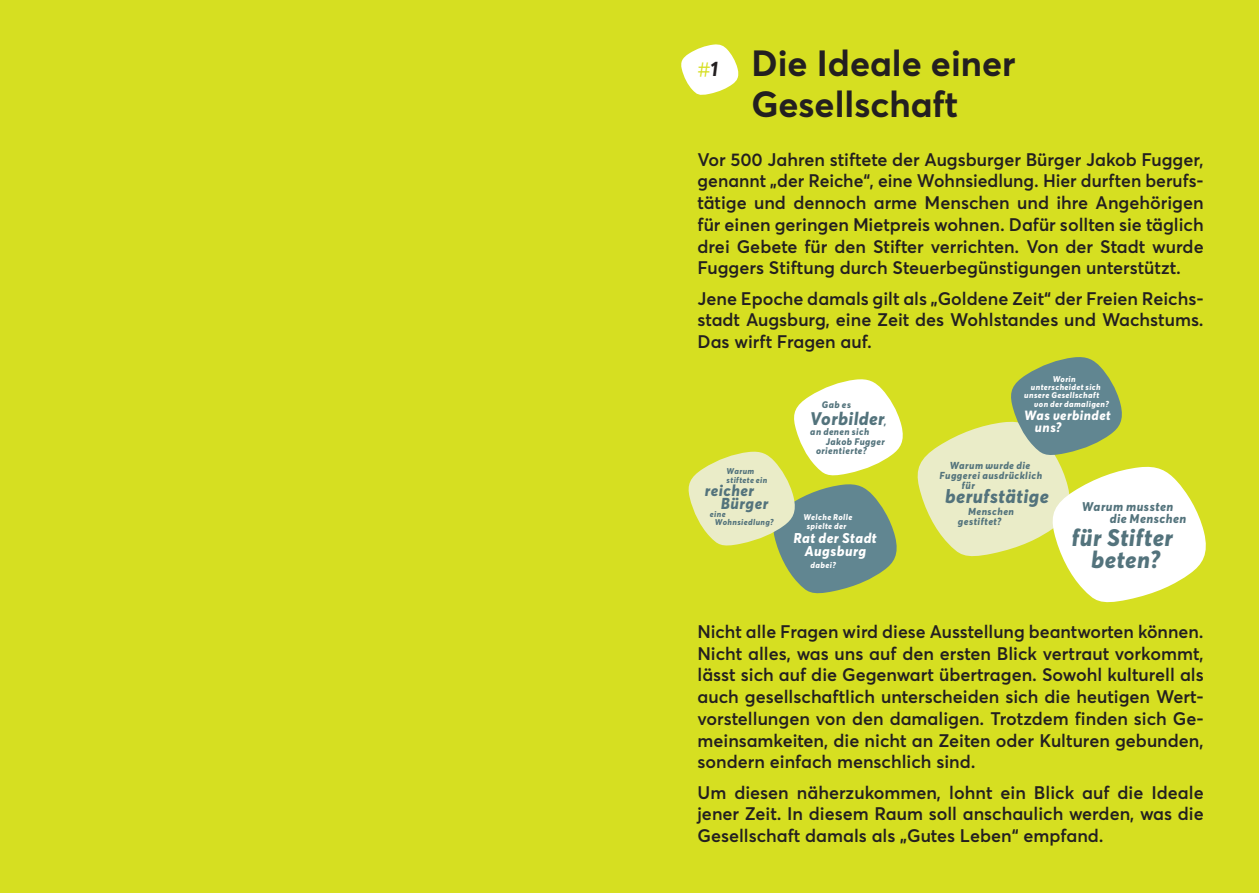
<style>
.page{position:relative;width:1259px;height:893px;background:#d6df21}
.page>*{position:absolute;margin:0;border:0;box-sizing:border-box;transform-origin:0 0}
.t1{font:700 36px/40.5px "Averta PE";color:#231f20;text-align:center}
.t2{font:800 23.7px/22.4px "Averta Demo PE";letter-spacing:.025em;color:#53737c;text-align:center}
.t3{font:800 19.05px "Averta Demo PE";letter-spacing:.025em;color:#53737c}
.t4{font:600 18px/21.8px "Averta PE";color:#231f20;text-align:justify}
.t5{font:800 18px "Averta Demo PE";letter-spacing:.02em;color:#53737c}
.t6{font:800 15.75px/13.2px "Averta Demo PE";letter-spacing:.03em;color:#53737c}
.t7{font:800 14.1px/12.5px "Averta Demo PE";letter-spacing:.035em;color:#fff;text-align:center}
.t8{font:800 13.2px/12.5px "Averta Demo PE";letter-spacing:.04em;color:#fff}
.t9{font:800 12.45px/12.5px "Averta Demo PE";letter-spacing:.04em;color:#53737c}
.t10{font:800 10.05px/10.1px "Averta Demo PE";letter-spacing:.045em;color:#53737c}
.t11{font:800 9.45px "Averta Demo PE";letter-spacing:.045em;color:#53737c}
.t12{font:800 8.25px/8.2px "Averta Demo PE";letter-spacing:.05em;color:#fff;text-align:center}
.t13{font:800 8.25px/8.2px "Averta Demo PE";letter-spacing:.05em;color:#53737c}
.s1{font-family:"Averta Demo PE Cutted Demo";font-weight:400;font-size:20.7px;color:#d6df21}
.s2{font-style:italic;font-size:20.7px}
.s3{font-size:10.2px}
</style>
<div class="page">
<svg style="left:681px;top:44px;width:58px;height:51px"></svg>
<svg style="left:688px;top:379px;width:215px;height:215px"></svg>
<svg style="left:917px;top:357px;width:289px;height:246px"></svg>
<h1 class="t1" style="left:697px;top:42px;width:319px"><span class="s1">#</span><span class="s2">1</span> Die Ideale einer<br>Gesellschaft</h1>
<p class="t4" style="left:697px;top:148px;width:508px">Vor 500 Jahren stiftete der Augsburger Bürger Jakob Fugger, genannt „der Reiche“, eine Wohnsiedlung. Hier durften berufs&shy;tätige und dennoch arme Menschen und ihre Angehörigen für einen geringen Mietpreis wohnen. Dafür sollten sie täglich drei Gebete für den Stifter verrichten. Von der Stadt wurde Fuggers Stiftung durch Steuerbegünstigungen unterstützt.</p>
<p class="t4" style="left:697px;top:287px;width:507px">Jene Epoche damals gilt als „Goldene Zeit“ der Freien Reichs&shy;stadt Augsburg, eine Zeit des Wohlstandes und Wachstums.<br>Das wirft Fragen auf.</p>
<p class="t13" style="left:726px;top:467px;width:42px">Warum stiftete ein</p>
<p class="t6" style="left:721px;top:484px;width:49px;text-indent:-16px">reicher<br>Bürger</p>
<p class="t13" style="left:715px;top:509px;width:60px;text-indent:-5px">eine<br>Wohnsiedlung?</p>
<p class="t11" style="left:822px;top:399px;width:31px">Gab es</p>
<p class="t5" style="left:810px;top:408px;width:78px">Vorbilder<span class="s3">,</span></p>
<p class="t11" style="left:810px;top:426px;width:61px">an denen sich</p>
<p class="t11" style="left:825px;top:436px;width:61px">Jakob Fugger</p>
<p class="t11" style="left:816px;top:445px;width:52px">orientierte?</p>
<p class="t12" style="left:803px;top:513px;width:50px">Welche Rolle spielte der</p>
<p class="t7" style="left:793px;top:532px;width:85px">Rat der Stadt<br>Augsburg</p>
<p class="t12" style="left:810px;top:561px;width:27px">dabei?</p>
<p class="t12" style="left:1052px;top:375px;width:25px">Worin</p>
<p class="t12" style="left:1031px;top:383px;width:71px">unterscheidet sich</p>
<p class="t12" style="left:1024px;top:391px;width:76px">unsere Gesellschaft</p>
<p class="t12" style="left:1034px;top:399px;width:76px">von der damaligen?</p>
<p class="t8" style="left:1035px;top:409px;width:77px;text-indent:-11px">Was verbindet uns?</p>
<p class="t10" style="left:949px;top:460px;width:82px">Warum wurde die</p>
<p class="t10" style="left:939px;top:470px;width:104px">Fuggerei ausdrücklich</p>
<p class="t10" style="left:962px;top:480px;width:15px">für</p>
<p class="t3" style="left:945px;top:485px;width:105px">berufstätige</p>
<p class="t10" style="left:958px;top:507px;width:58px;text-indent:10px">Menschen gestiftet?</p>
<p class="t9" style="left:1109px;top:500px;width:78px;text-indent:-28px">Warum mussten die Menschen</p>
<h2 class="t2" style="left:1071px;top:526px;width:103px">für Stifter beten?</h2>
<p class="t4" style="left:697px;top:620px;width:508px;text-align:left">Nicht alle Fragen wird diese Ausstellung beantworten können.<br>Nicht alles, was uns auf den ersten Blick vertraut vorkommt, lässt sich auf die Gegenwart übertragen. Sowohl kulturell als auch gesellschaftlich unterscheiden sich die heutigen Wert-- vorstellungen von den damaligen. Trotzdem finden sich Ge&shy;meinsamkeiten, die nicht an Zeiten oder Kulturen gebunden, sondern einfach menschlich sind.</p>
<p class="t4" style="left:697px;top:780px;width:508px">Um diesen näherzukommen, lohnt ein Blick auf die Ideale jener Zeit. In diesem Raum soll anschaulich werden, was die Gesellschaft damals als „Gutes Leben“ empfand.</p>
</div>
